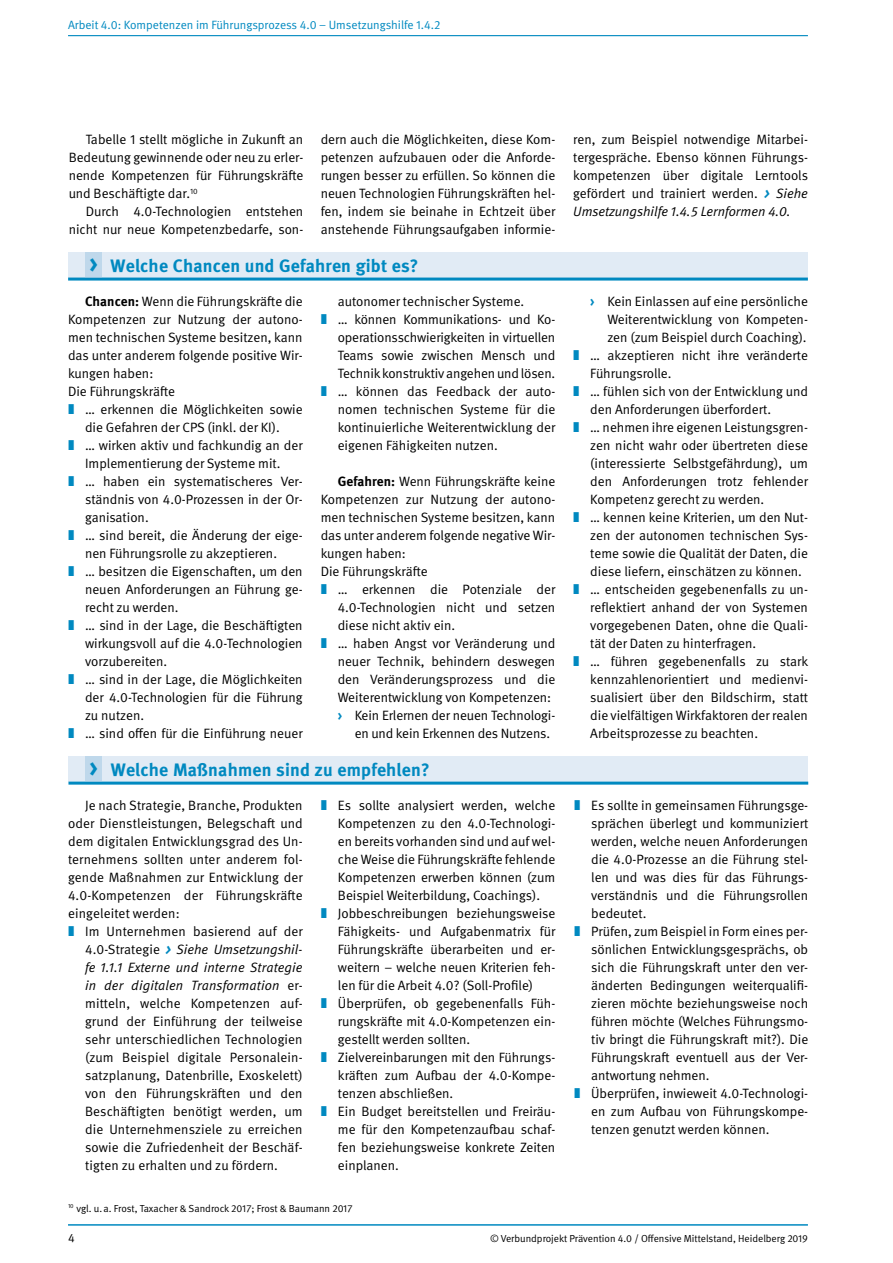
<style>
.page{position:relative;width:893px;height:1263px;background:#fff}
.page>*{position:absolute;margin:0;border:0;box-sizing:border-box;transform-origin:0 0}
.t1{font:700 18px "DGUV Meta";letter-spacing:.01em;color:#0089c0}
.P_Fließtext__Einzug{font:13.5px/18px "DGUV Meta";color:#000;text-align:justify}
.P_Fließtext__ohne_Ei{font:13.5px "DGUV Meta";color:#000}
.t2{font:12px "DGUV Meta";color:#0089c0}
.t3{font:12px "DGUV Meta";color:#000}
._02_Quellen_2_Zeiche{font:10.2px "DGUV Meta";color:#000}
.s1{font-weight:700;font-style:italic;color:#0089c0}
.s2{font-style:italic}
.s3{font-size:28.5px}
.s4{font-weight:700}
.s5{font-weight:700;font-size:15px;color:#0089c0}
</style>
<div class="page">
<hr style="left:68px;top:35px;width:740px;height:1px;background:#0089c0">
<hr style="left:68px;top:1224px;width:740px;height:2px;background:#0089c0">
<div style="left:68px;top:252px;width:740px;height:26px;background:#e1ebf5"></div>
<hr style="left:68px;top:278px;width:740px;height:3px;background:#0089c0">
<div style="left:85px;top:252px;width:16px;height:26px;background:#bfd8eb"></div>
<div style="left:68px;top:756px;width:740px;height:26px;background:#e1ebf5"></div>
<hr style="left:68px;top:782px;width:740px;height:3px;background:#0089c0">
<div style="left:85px;top:756px;width:17px;height:26px;background:#bfd8eb"></div>
<p class="t2" style="left:68px;top:18px;width:374px">Arbeit 4.0: Kompetenzen im Führungsprozess 4.0 – Umsetzungshilfe 1.4.2</p>
<p class="P_Fließtext__Einzug" style="left:69px;top:131px;width:236px;text-indent:17px">Tabelle 1 stellt mögliche in Zukunft an Bedeutung gewinnende oder neu zu erler&shy;nende Kompetenzen für Führungskräfte und Beschäftigte dar.<sup>10</sup></p>
<p class="P_Fließtext__Einzug" style="left:69px;top:203px;width:236px;text-align:right">Durch 4.0-Technologien entstehen nicht nur neue Kompetenzbedarfe, son-</p>
<p class="P_Fließtext__Einzug" style="left:321px;top:131px;width:236px">dern auch die Möglichkeiten, diese Kom&shy;petenzen aufzubauen oder die Anforde&shy;rungen besser zu erfüllen. So können die neuen Technologien Führungskräften hel&shy;fen, indem sie beinahe in Echtzeit über anstehende Führungsaufgaben informie-</p>
<p class="P_Fließtext__Einzug" style="left:573px;top:131px;width:236px">ren, zum Beispiel notwendige Mitarbei&shy;tergespräche. Ebenso können Führungs&shy;kompetenzen über digitale Lerntools gefördert und trainiert werden. <span class="s1">&gt;</span> <span class="s2">Siehe Umsetzungshilfe 1.4.5 Lernformen 4.0.</span></p>
<p class="t1" style="left:89px;top:255px;width:331px"><span class="s3">›</span> Welche Chancen und Gefahren gibt es?</p>
<p class="P_Fließtext__Einzug" style="left:68px;top:293px;width:236px;text-indent:17px"><span class="s4">Chancen:</span> Wenn die Führungskräfte die Kompetenzen zur Nutzung der autono&shy;men technischen Systeme besitzen, kann das unter anderem folgende positive Wir&shy;kungen haben:</p>
<h2 class="P_Fließtext__ohne_Ei" style="left:68px;top:384px;width:108px">Die Führungskräfte</h2>
<p class="P_Fließtext__Einzug" style="left:85px;top:401px;width:219px">… erkennen die Möglichkeiten sowie die Gefahren der CPS (inkl. der KI).</p>
<p class="P_Fließtext__Einzug" style="left:85px;top:437px;width:219px">… wirken aktiv und fachkundig an der<br>Implementierung der Systeme mit.</p>
<p class="P_Fließtext__Einzug" style="left:85px;top:473px;width:219px">… haben ein systematischeres Ver&shy;ständnis von 4.0-Prozessen in der Or&shy;ganisation.</p>
<p class="P_Fließtext__Einzug" style="left:85px;top:527px;width:219px">… sind bereit, die Änderung der eige&shy;nen Führungsrolle zu akzeptieren.</p>
<p class="P_Fließtext__Einzug" style="left:85px;top:563px;width:219px">… besitzen die Eigenschaften, um den neuen Anforderungen an Führung ge&shy;recht zu werden.</p>
<p class="P_Fließtext__Einzug" style="left:85px;top:617px;width:219px">… sind in der Lage, die Beschäftigten wirkungsvoll auf die 4.0-Technologien vorzubereiten.</p>
<p class="P_Fließtext__Einzug" style="left:85px;top:671px;width:219px">… sind in der Lage, die Möglichkeiten der 4.0-Technologien für die Führung zu nutzen.</p>
<p class="P_Fließtext__Einzug" style="left:85px;top:725px;width:219px">… sind offen für die Einführung neuer</p>
<p class="P_Fließtext__Einzug" style="left:338px;top:293px;width:188px">autonomer technischer Systeme.</p>
<p class="P_Fließtext__Einzug" style="left:338px;top:311px;width:219px">… können Kommunikations- und Ko&shy;operationsschwierigkeiten in virtuellen Teams sowie zwischen Mensch und Technik konstruktiv angehen und lösen.</p>
<p class="P_Fließtext__Einzug" style="left:338px;top:383px;width:219px">… können das Feedback der auto&shy;nomen technischen Systeme für die kontinuierliche Weiterentwicklung der eigenen Fähigkeiten nutzen.</p>
<p class="P_Fließtext__Einzug" style="left:321px;top:473px;width:236px;text-indent:17px"><span class="s4">Gefahren:</span> Wenn Führungskräfte keine Kompetenzen zur Nutzung der autono&shy;men technischen Systeme besitzen, kann das unter anderem folgende negative Wir&shy;kungen haben:</p>
<h2 class="P_Fließtext__ohne_Ei" style="left:321px;top:564px;width:108px">Die Führungskräfte</h2>
<p class="P_Fließtext__Einzug" style="left:338px;top:581px;width:219px">… erkennen die Potenziale der 4.0-Technologien nicht und setzen diese nicht aktiv ein.</p>
<p class="P_Fließtext__Einzug" style="left:338px;top:635px;width:219px">… haben Angst vor Veränderung und neuer Technik, behindern deswegen den Veränderungsprozess und die Weiterentwicklung von Kompetenzen:</p>
<p class="P_Fließtext__Einzug" style="left:355px;top:707px;width:202px;text-indent:-17px"><span class="s5">›</span> Kein Erlernen der neuen Technologi&shy;en und kein Erkennen des Nutzens.</p>
<p class="t1" style="left:90px;top:759px;width:342px"><span class="s3">›</span> Welche Maßnahmen sind zu empfehlen?</p>
<p class="P_Fließtext__Einzug" style="left:68px;top:797px;width:236px;text-indent:17px">Je nach Strategie, Branche, Produkten oder Dienstleistungen, Belegschaft und dem digitalen Entwicklungsgrad des Un&shy;ternehmens sollten unter anderem fol&shy;gende Maßnahmen zur Entwicklung der 4.0-Kompetenzen der Führungskräfte eingeleitet werden:</p>
<p class="P_Fließtext__Einzug" style="left:85px;top:923px;width:219px">Im Unternehmen basierend auf der 4.0-Strategie <span class="s1">&gt;</span> <span class="s2">Siehe Umsetzungshil&shy;fe 1.1.1 Externe und interne Strategie in der digitalen Transformation</span> er&shy;mitteln, welche Kompetenzen auf&shy;grund der Einführung der teilweise sehr unterschiedlichen Technologien (zum Beispiel digitale Personalein&shy;satzplanung, Datenbrille, Exoskelett) von den Führungskräften und den Beschäftigten benötigt werden, um die Unternehmensziele zu erreichen sowie die Zufriedenheit der Beschäf&shy;tigten zu erhalten und zu fördern.</p>
<p class="P_Fließtext__Einzug" style="left:338px;top:797px;width:219px">Es sollte analysiert werden, welche Kompetenzen zu den 4.0-Technologi&shy;en bereits vorhanden sind und auf wel&shy;che Weise die Führungskräfte fehlende Kompetenzen erwerben können (zum Beispiel Weiterbildung, Coachings).</p>
<p class="P_Fließtext__Einzug" style="left:338px;top:905px;width:219px">Jobbeschreibungen beziehungsweise Fähigkeits- und Aufgabenmatrix für Führungskräfte überarbeiten und er&shy;weitern – welche neuen Kriterien feh&shy;len für die Arbeit 4.0? (Soll-Profile)</p>
<p class="P_Fließtext__Einzug" style="left:338px;top:995px;width:219px">Überprüfen, ob gegebenenfalls Füh&shy;rungskräfte mit 4.0-Kompetenzen ein&shy;gestellt werden sollten.</p>
<p class="P_Fließtext__Einzug" style="left:338px;top:1049px;width:219px">Zielvereinbarungen mit den Führungs&shy;kräften zum Aufbau der 4.0-Kompe&shy;tenzen abschließen.</p>
<p class="P_Fließtext__Einzug" style="left:338px;top:1103px;width:219px">Ein Budget bereitstellen und Freiräu&shy;me für den Kompetenzaufbau schaf&shy;fen beziehungsweise konkrete Zeiten einplanen.</p>
<p class="P_Fließtext__Einzug" style="left:607px;top:293px;width:202px;text-indent:-17px"><span class="s5">›</span> Kein Einlassen auf eine persönliche Weiterentwicklung von Kompeten&shy;zen (zum Beispiel durch Coaching).</p>
<p class="P_Fließtext__Einzug" style="left:590px;top:347px;width:219px">… akzeptieren nicht ihre veränderte<br>Führungsrolle.</p>
<p class="P_Fließtext__Einzug" style="left:590px;top:383px;width:219px">… fühlen sich von der Entwicklung und den Anforderungen überfordert.</p>
<p class="P_Fließtext__Einzug" style="left:590px;top:419px;width:219px">… nehmen ihre eigenen Leistungsgren&shy;zen nicht wahr oder übertreten diese (interessierte Selbstgefährdung), um den Anforderungen trotz fehlender Kompetenz gerecht zu werden.</p>
<p class="P_Fließtext__Einzug" style="left:590px;top:509px;width:219px">… kennen keine Kriterien, um den Nut&shy;zen der autonomen technischen Sys&shy;teme sowie die Qualität der Daten, die diese liefern, einschätzen zu können.</p>
<p class="P_Fließtext__Einzug" style="left:590px;top:581px;width:219px">… entscheiden gegebenenfalls zu un&shy;reflektiert anhand der von Systemen vorgegebenen Daten, ohne die Quali&shy;tät der Daten zu hinterfragen.</p>
<p class="P_Fließtext__Einzug" style="left:590px;top:653px;width:220px">… führen gegebenenfalls zu stark kennzahlenorientiert und medienvi&shy;sualisiert über den Bildschirm, statt die vielfältigen Wirkfaktoren der realen Arbeitsprozesse zu beachten.</p>
<p class="P_Fließtext__Einzug" style="left:591px;top:797px;width:219px">Es sollte in gemeinsamen Führungsge&shy;sprächen überlegt und kommuniziert werden, welche neuen Anforderungen die 4.0-Prozesse an die Führung stel&shy;len und was dies für das Führungs&shy;verständnis und die Führungsrollen bedeutet.</p>
<p class="P_Fließtext__Einzug" style="left:591px;top:923px;width:219px">Prüfen, zum Beispiel in Form eines per&shy;sönlichen Entwicklungsgesprächs, ob sich die Führungskraft unter den ver&shy;änderten Bedingungen weiterqualifi&shy;zieren möchte beziehungsweise noch führen möchte (Welches Führungsmo&shy;tiv bringt die Führungskraft mit?). Die Führungskraft eventuell aus der Ver&shy;antwortung nehmen.</p>
<p class="P_Fließtext__Einzug" style="left:591px;top:1085px;width:219px">Überprüfen, inwieweit 4.0-Technologi&shy;en zum Aufbau von Führungskompe&shy;tenzen genutzt werden können.</p>
<p class="_02_Quellen_2_Zeiche" style="left:68px;top:1202px;width:286px"><sup>10</sup> vgl. u.a. Frost, Taxacher &amp; Sandrock 2017; Frost &amp; Baumann 2017</p>
<p class="t3" style="left:68px;top:1231px;width:8px">4</p>
<p class="_02_Quellen_2_Zeiche" style="left:490px;top:1233px;width:319px">© Verbundprojekt Prävention 4.0 / Offensive Mittelstand, Heidelberg 2019</p>
</div>
